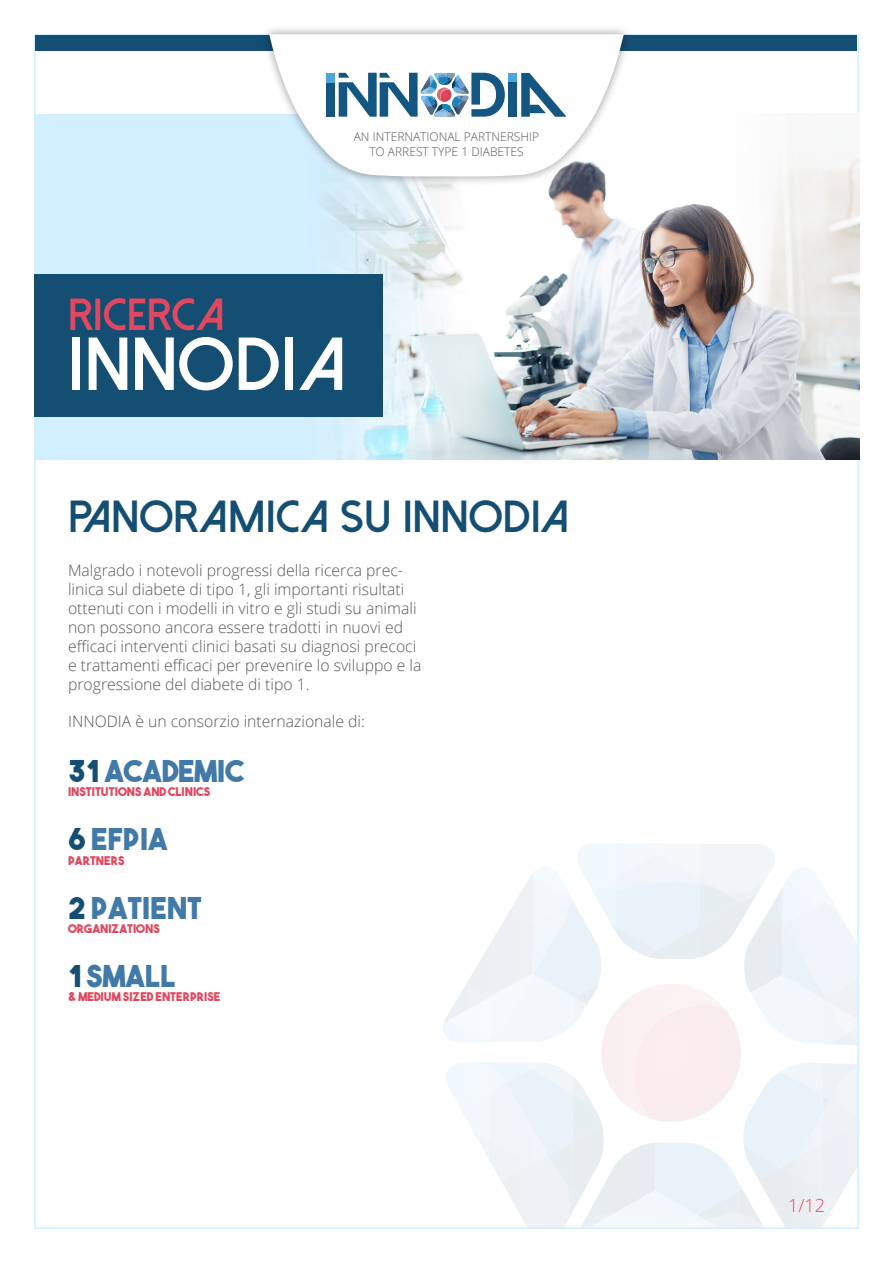
<style>
.page{position:relative;width:893px;height:1263px;background:#fff}
.page>*{position:absolute;margin:0;border:0;box-sizing:border-box;transform-origin:0 0}
.t1{font:800 75px "Dolce Vita";color:#fff}
.t2{font:800 45px "Dolce Vita";color:#144e73}
.t3{font:800 45px "Dolce Vita";color:#e14860}
.t4{font:30px "The Bold Font";color:#4179a8}
.t5{font:300 18px "Open Sans";color:#e14860}
.t6{font:300 15.75px/18.9px "Open Sans";color:#575656}
.t7{font:12px "The Bold Font";color:#e14860}
.t8{font:300 12px/14.4px "Open Sans";color:#575656;text-align:center}
.s1{color:#144e73}
</style>
<div class="page">
<svg style="left:443px;top:843px;width:413px;height:383px"></svg>
<img style="left:601px;top:984px;width:123px;height:135px">
<div style="left:36px;top:35px;width:821px;height:16px;background:#144e73"></div>
<img style="left:446px;top:143px;width:413px;height:316px">
<svg style="left:298px;top:186px;width:148px;height:273px;background:#dcedf4"></svg>
<div style="left:34px;top:114px;width:264px;height:345px;background:#d2efff"></div>
<div style="left:34px;top:274px;width:349px;height:143px;background:#144e73"></div>
<div style="left:260px;top:25px;width:372px;height:161px;background:#000;opacity:.4"></div>
<svg style="left:269px;top:34px;width:355px;height:143px"></svg>
<div style="left:326px;top:82px;width:9px;height:35px;background:#135681"></div>
<div style="left:326px;top:73px;width:9px;height:9px;background:#4aa6dd"></div>
<div style="left:509px;top:73px;width:8px;height:9px;background:#4aa6dd"></div>
<div style="left:509px;top:82px;width:8px;height:35px;background:#135681"></div>
<svg style="left:521px;top:73px;width:46px;height:44px"></svg>
<svg style="left:339px;top:73px;width:166px;height:44px"></svg>
<p class="t8" style="left:354px;top:130px;width:187px">AN INTERNATIONAL PARTNERSHIP<br>TO ARREST TYPE 1 DIABETES</p>
<h2 class="t3" style="left:68px;top:292px;width:159px">RICERCA</h2>
<h1 class="t1" style="left:68px;top:326px;width:280px">INNODIA</h1>
<h2 class="t2" style="left:68px;top:494px;width:503px">PANORAMICA SU INNODIA</h2>
<p class="t6" style="left:68px;top:561px;width:355px">Malgrado i notevoli progressi della ricerca prec&shy;linica sul diabete di tipo 1, gli importanti risultati ottenuti con i modelli in vitro e gli studi su animali non possono ancora essere tradotti in nuovi ed efficaci interventi clinici basati su diagnosi precoci e trattamenti efficaci per prevenire lo sviluppo e la progressione del diabete di tipo 1.</p>
<p class="t6" style="left:68px;top:712px;width:298px">INNODIA è un consorzio internazionale di:</p>
<h3 class="t4" style="left:68px;top:752px;width:178px"><span class="s1">31</span> ACADEMIC</h3>
<p class="t7" style="left:68px;top:784px;width:144px">INSTITUTIONS AND CLINICS</p>
<h3 class="t4" style="left:68px;top:820px;width:101px"><span class="s1">6</span> EFPIA</h3>
<p class="t7" style="left:68px;top:853px;width:58px">PARTNERS</p>
<h3 class="t4" style="left:68px;top:889px;width:136px"><span class="s1">2</span> PATIENT</h3>
<p class="t7" style="left:68px;top:921px;width:93px">ORGANIZATIONS</p>
<h3 class="t4" style="left:68px;top:957px;width:109px"><span class="s1">1</span> SMALL</h3>
<p class="t7" style="left:68px;top:989px;width:154px">&amp; MEDIUM SIZED ENTERPRISE</p>
<p class="t5" style="left:788px;top:1193px;width:38px">1/12</p>
</div>
